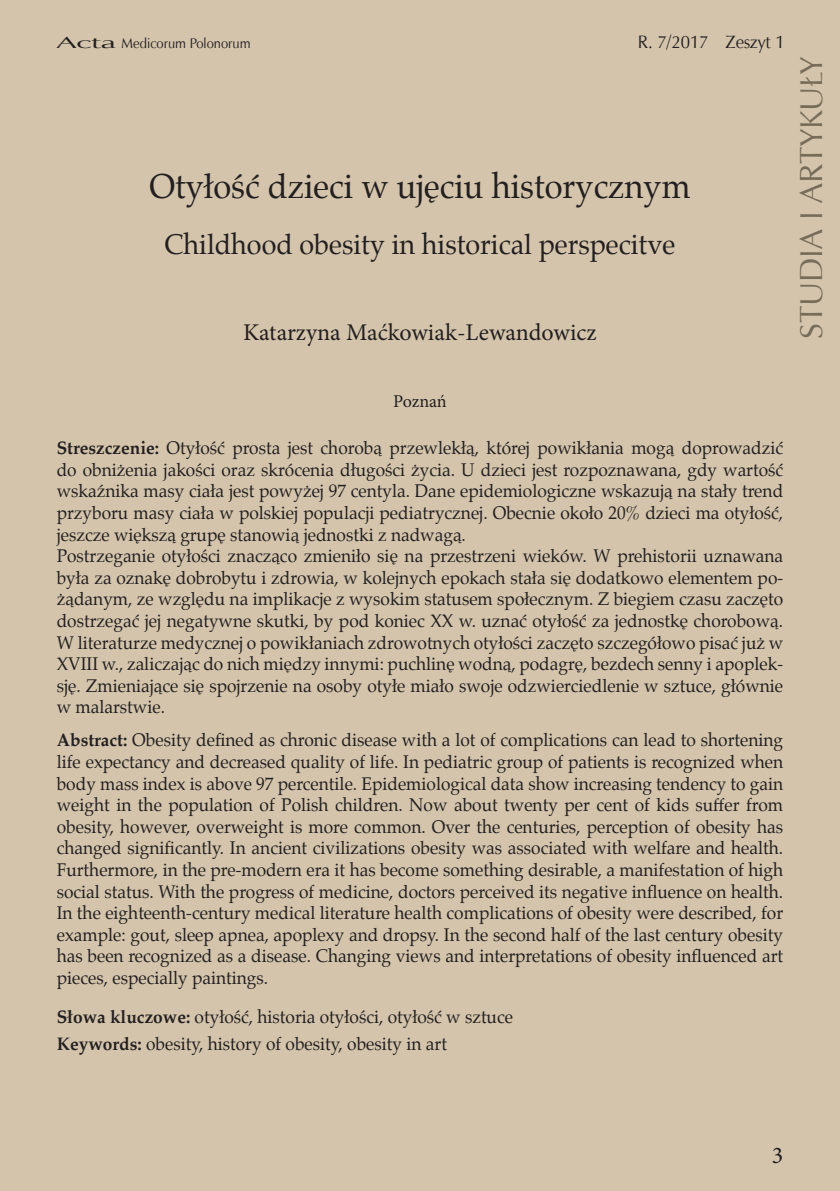
<style>
.page{position:relative;width:840px;height:1191px;background:#fff}
.page>*{position:absolute;margin:0;border:0;box-sizing:border-box;transform-origin:0 0}
.TYTUŁ_MATERIAŁU{font:34px "Palatino";color:#231f20;scale:.96 1}
.t1{font:32px "Zapf Humnst EU";color:#776c58}
.TYTUL-angielski{font:28px "Palatino";color:#231f20;scale:.96 1}
.AUTOR{font:24px "Minion Pro";color:#231f20}
.streszczenie{font:18px/21.6px "Palatino";color:#231f20;text-align:justify;scale:.96 1}
.streszcz-angielski{font:18px/21.6px "Palatino";color:#231f20;text-align:justify;scale:.96 1}
.Slowa_kluczowe{font:18px "Palatino";color:#231f20;scale:.96 1}
.Keywords{font:18px "Palatino";color:#231f20;scale:.96 1}
.t2{font:18px "Zapf Humnst EU";color:#231f20;scale:.94 1}
.Afiliacja{font:18px "Minion Pro";letter-spacing:-.005em;color:#231f20}
.t3{font:14px "Zapf Humnst EU";color:#231f20;scale:.94 1}
.s1{font-size:16px}
.s2{font-weight:700}
</style>
<div class="page">
<div style="left:0;top:0;width:839px;height:1191px;background:#d3c4ab"></div>
<p class="t3" style="left:57px;top:35px;width:208px"><span class="s1">Acta</span> Medicorum Polonorum</p>
<p class="t2" style="left:637px;top:31px;width:157px">R. 7/2017 Zeszyt 1</p>
<p class="TYTUŁ_MATERIAŁU" style="left:149px;top:158px;width:565px">Otyłość dzieci w ujęciu historycznym</p>
<p class="TYTUL-angielski" style="left:164px;top:221px;width:533px">Childhood obesity in historical perspecitve</p>
<p class="AUTOR" style="left:243px;top:316px;width:355px">Katarzyna Maćkowiak-Lewandowicz</p>
<p class="t1" style="left:791px;top:339px;width:284px;rotate:-90deg">STUDIA I ARTYKUŁY</p>
<p class="Afiliacja" style="left:393px;top:389px;width:55px">Poznań</p>
<p class="streszczenie" style="left:57px;top:437px;width:757px"><span class="s2">Streszczenie:</span> Otyłość prosta jest chorobą przewlekłą, której powikłania mogą doprowadzić do obniżenia jakości oraz skrócenia długości życia. U dzieci jest rozpoznawana, gdy wartość wskaźnika masy ciała jest powyżej 97 centyla. Dane epidemiologiczne wskazują na stały trend przyboru masy ciała w polskiej populacji pediatrycznej. Obecnie około 20% dzieci ma otyłość, jeszcze większą grupę stanowią jednostki z nadwagą.</p>
<p class="streszczenie" style="left:57px;top:545px;width:757px">Postrzeganie otyłości znacząco zmieniło się na przestrzeni wieków. W prehistorii uznawana była za oznakę dobrobytu i zdrowia, w kolejnych epokach stała się dodatkowo elementem po&shy;żądanym, ze względu na implikacje z wysokim statusem społecznym. Z biegiem czasu zaczęto dostrzegać jej negatywne skutki, by pod koniec XX w. uznać otyłość za jednostkę chorobową.<br>W literaturze medycznej o powikłaniach zdrowotnych otyłości zaczęto szczegółowo pisać już w XVIII w., zaliczając do nich między innymi: puchlinę wodną, podagrę, bezdech senny i apoplek&shy;sję. Zmieniające się spojrzenie na osoby otyłe miało swoje odzwierciedlenie w sztuce, głównie w malarstwie.</p>
<p class="streszcz-angielski" style="left:57px;top:729px;width:757px"><span class="s2">Abstract:</span> Obesity defined as chronic disease with a lot of complications can lead to shortening life expectancy and decreased quality of life. In pediatric group of patients is recognized when body mass index is above 97 percentile. Epidemiological data show increasing tendency to gain weight in the population of Polish children. Now about twenty per cent of kids suffer from obesity, however, overweight is more common. Over the centuries, perception of obesity has changed significantly. In ancient civilizations obesity was associated with welfare and health.<br>Furthermore, in the pre-modern era it has become something desirable, a manifestation of high social status. With the progress of medicine, doctors perceived its negative influence on health.<br>In the eighteenth-century medical literature health complications of obesity were described, for example: gout, sleep apnea, apoplexy and dropsy. In the second half of the last century obesity has been recognized as a disease. Changing views and interpretations of obesity influenced art pieces, especially paintings.</p>
<p class="Slowa_kluczowe" style="left:57px;top:1001px;width:476px"><span class="s2">Słowa kluczowe:</span> otyłość, historia otyłości, otyłość w sztuce</p>
<p class="Keywords" style="left:57px;top:1028px;width:408px"><span class="s2">Keywords:</span> obesity, history of obesity, obesity in art</p>
<p class="AUTOR" style="left:771px;top:1139px;width:13px">3</p>
</div>
